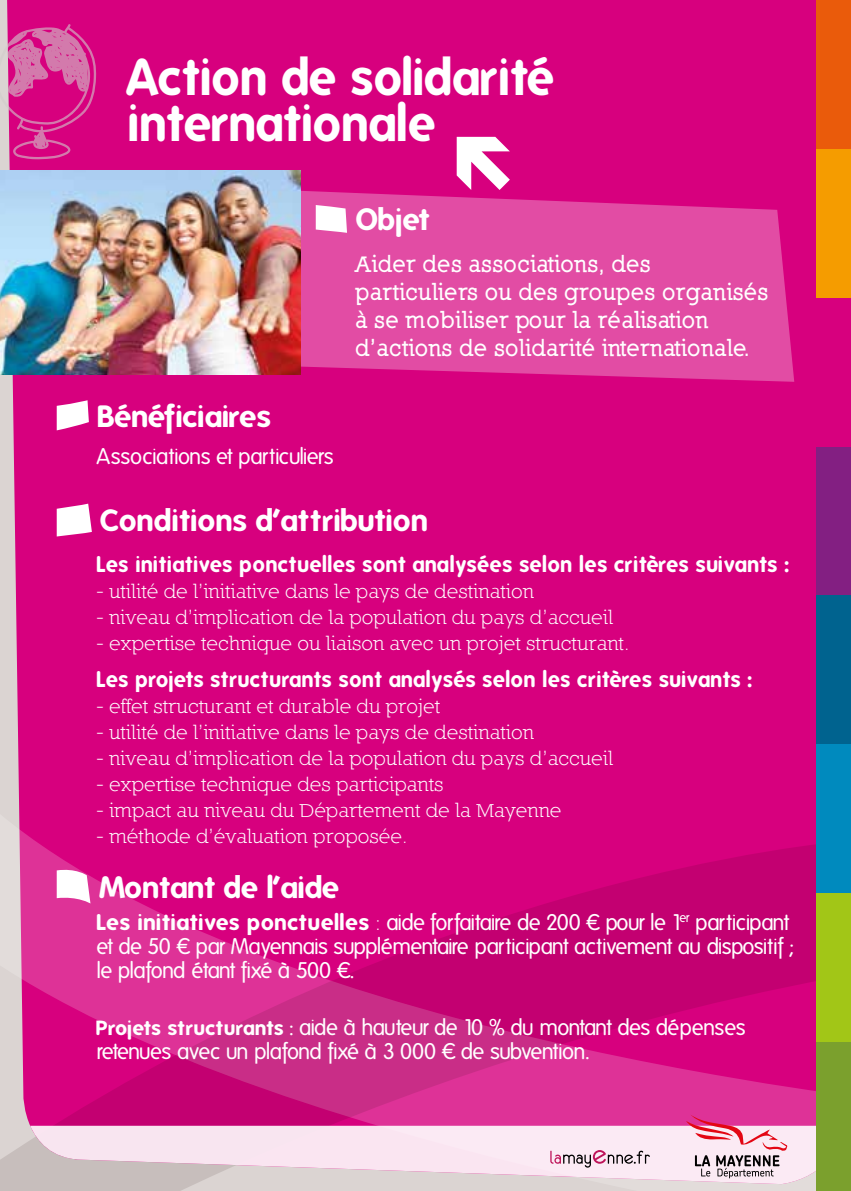
<style>
.page{position:relative;width:851px;height:1191px;background:#fff}
.page>*{position:absolute;margin:0;border:0;box-sizing:border-box;transform-origin:0 0}
.t1{font:700 50.4px/45.8px "Folks";color:#fff;scale:.95 1}
.t2{font:700 30px "Folks";color:#fff}
.t3{font:24px/28px "Nilland Small Caps Bold";letter-spacing:.015em;color:#fff;scale:.95 1}
.t4{font:22px/24px "Folks";letter-spacing:-.035em;color:#fff}
.t5{font:700 22px "Folks";letter-spacing:.02em;color:#fff;scale:.95 1}
.t6{font:22px "Folks";color:#fff}
.t7{font:21px "Nilland Small Caps";color:#fff}
.s1{font-weight:700}
.s2{font-family:"Nilland Small Caps"}
.s3{font-weight:700;font-size:20px}
</style>
<div class="page">
<div style="left:6px;top:0;width:810px;height:800px;background:#d7007e"></div>
<div style="left:0;top:800px;width:816px;height:41px;background:#d7007e"></div>
<svg style="left:0;top:841px;width:816px;height:350px;background:#d11c85"></svg>
<svg style="left:273px;top:190px;width:521px;height:192px;background:#e0439f"></svg>
<img style="left:0;top:170px;width:300px;height:204px">
<svg style="left:316px;top:205px;width:31px;height:28px"></svg>
<svg style="left:57px;top:400px;width:32px;height:30px"></svg>
<svg style="left:57px;top:503px;width:35px;height:33px"></svg>
<svg style="left:57px;top:867px;width:33px;height:36px"></svg>
<svg style="left:456px;top:137px;width:54px;height:53px"></svg>
<svg style="left:30px;top:1098px;width:786px;height:87px;background:#e59cc5"></svg>
<svg style="left:550px;top:1150px;width:99px;height:17px;background:#d0b6c3"></svg>
<svg style="left:0;top:24px;width:96px;height:135px;background:#d53e95"></svg>
<svg style="left:686px;top:1114px;width:101px;height:64px;background:#dda1ba"></svg>
<div style="left:816px;top:298px;width:34px;height:148px;background:#d7007e"></div>
<div style="left:816px;top:744px;width:34px;height:149px;background:#008abe"></div>
<div style="left:816px;top:446px;width:34px;height:149px;background:#831f82"></div>
<div style="left:816px;top:149px;width:34px;height:149px;background:#f59c00"></div>
<div style="left:816px;top:0;width:34px;height:149px;background:#ea5b0b"></div>
<div style="left:816px;top:893px;width:34px;height:149px;background:#a2c617"></div>
<div style="left:816px;top:1042px;width:34px;height:149px;background:#7ba02d"></div>
<div style="left:816px;top:595px;width:34px;height:149px;background:#00638f"></div>
<h1 class="t1" style="left:128px;top:55px;width:450px">Action de solidarité internationale</h1>
<h2 class="t2" style="left:355px;top:201px;width:76px">Objet</h2>
<p class="t3" style="left:355px;top:249px;width:436px">Aider des associations, des particuliers ou des groupes organisés à se mobiliser pour la réalisation d’actions de solidarité internationale.</p>
<h2 class="t2" style="left:97px;top:399px;width:175px">Bénéficiaires</h2>
<p class="t6" style="left:96px;top:445px;width:239px">Associations et particuliers</p>
<h2 class="t2" style="left:100px;top:503px;width:329px">Conditions d’attribution</h2>
<p class="t5" style="left:96px;top:551px;width:730px">Les initiatives ponctuelles sont analysées selon les critères suivants :</p>
<p class="t7" style="left:96px;top:578px;width:439px">- utilité de l’initiative dans le pays de destination</p>
<p class="t7" style="left:96px;top:604px;width:518px">- niveau d’implication de la population du pays d’accueil</p>
<p class="t7" style="left:96px;top:630px;width:534px">- expertise technique ou liaison avec un projet structurant.</p>
<p class="t5" style="left:96px;top:666px;width:691px">Les projets structurants sont analysés selon les critères suivants :</p>
<p class="t7" style="left:96px;top:693px;width:345px">- effet structurant et durable du projet</p>
<p class="t7" style="left:96px;top:719px;width:439px">- utilité de l’initiative dans le pays de destination</p>
<p class="t7" style="left:96px;top:745px;width:518px">- niveau d’implication de la population du pays d’accueil</p>
<p class="t7" style="left:96px;top:771px;width:348px">- expertise technique des participants</p>
<p class="t7" style="left:96px;top:797px;width:466px">- impact au niveau du Département de la Mayenne</p>
<p class="t7" style="left:96px;top:823px;width:312px">- méthode d’évaluation proposée.</p>
<h2 class="t2" style="left:99px;top:870px;width:242px">Montant de l’aide</h2>
<p class="t4" style="left:96px;top:910px;width:698px"><span class="s1">Les initiatives ponctuelles</span> <span class="s2">:</span> aide forfaitaire de 200 € pour le 1<sup>er</sup> participant et de 50 € par Mayennais supplémentaire participant activement au dispositif ; le plafond étant fixé à 500 €.</p>
<p class="t4" style="left:96px;top:1016px;width:650px"><span class="s3">Projets structurants</span> : aide à hauteur de 10 % du montant des dépenses retenues avec un plafond fixé à 3 000 € de subvention.</p>
</div>
